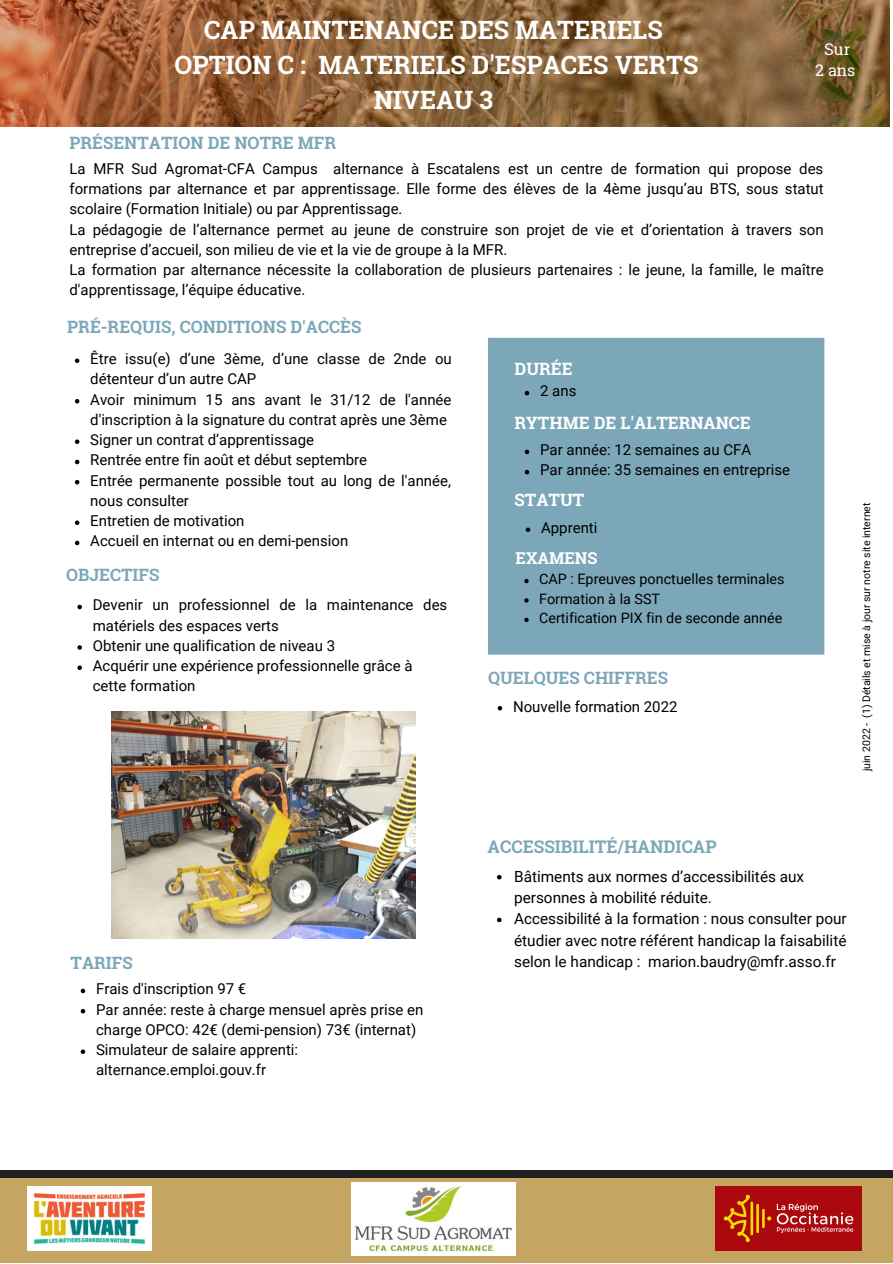
<style>
.page{position:relative;width:893px;height:1264px;background:#fff}
.page>*{position:absolute;margin:0;border:0;box-sizing:border-box;transform-origin:0 0}
.t1{font:700 25.2px/34.8px "Roboto Slab";color:#fff;text-align:center}
.t2{font:700 17.4px "Roboto Slab";color:#7ca7b9}
.t3{font:700 16.95px "Roboto Slab";color:#7ca7b9}
.t4{font:700 16.95px "Roboto Slab";color:#fff}
.t5{font:700 16.35px "Roboto Slab";color:#fff}
.t6{font:16.05px/21.3px "Roboto Slab";color:#fff;text-align:center}
.t7{font:15.3px/21.3px "Roboto";color:#000}
.t8{font:15px/20.2px "Roboto";color:#000}
.t9{font:14.4px/19.4px "Roboto";color:#000}
.t10{font:10.5px "Roboto";color:#000}
</style>
<div class="page">
<div style="left:488px;top:338px;width:336px;height:316px;background:#7ca7b9"></div>
<img style="left:0;top:0;width:889px;height:126px">
<div style="left:0;top:1177px;width:892px;height:85px;background:#c5a562"></div>
<img style="left:28px;top:1186px;width:123px;height:64px">
<div style="left:0;top:1170px;width:892px;height:7px;background:#231f20"></div>
<img style="left:716px;top:1186px;width:145px;height:64px">
<img style="left:351px;top:1182px;width:164px;height:73px">
<img style="left:111px;top:711px;width:304px;height:227px">
<svg style="left:81px;top:988px;width:4px;height:5px"></svg>
<svg style="left:81px;top:1009px;width:4px;height:4px"></svg>
<svg style="left:81px;top:1049px;width:4px;height:4px"></svg>
<svg style="left:497px;top:706px;width:5px;height:4px"></svg>
<svg style="left:75px;top:358px;width:4px;height:5px"></svg>
<svg style="left:75px;top:399px;width:4px;height:4px"></svg>
<svg style="left:75px;top:439px;width:4px;height:5px"></svg>
<svg style="left:75px;top:460px;width:4px;height:4px"></svg>
<svg style="left:75px;top:480px;width:4px;height:4px"></svg>
<svg style="left:75px;top:520px;width:4px;height:5px"></svg>
<svg style="left:75px;top:540px;width:4px;height:5px"></svg>
<svg style="left:524px;top:579px;width:4px;height:4px"></svg>
<svg style="left:524px;top:598px;width:4px;height:4px"></svg>
<svg style="left:524px;top:617px;width:4px;height:5px"></svg>
<svg style="left:524px;top:391px;width:5px;height:4px"></svg>
<svg style="left:524px;top:449px;width:5px;height:5px"></svg>
<svg style="left:524px;top:470px;width:5px;height:4px"></svg>
<svg style="left:525px;top:527px;width:5px;height:5px"></svg>
<svg style="left:497px;top:875px;width:4px;height:4px"></svg>
<svg style="left:497px;top:917px;width:4px;height:5px"></svg>
<svg style="left:77px;top:604px;width:5px;height:5px"></svg>
<svg style="left:77px;top:645px;width:5px;height:4px"></svg>
<svg style="left:77px;top:665px;width:5px;height:5px"></svg>
<h1 class="t1" style="left:174px;top:12px;width:525px">CAP MAINTENANCE DES MATERIELS<br>OPTION C : MATERIELS D'ESPACES VERTS<br>NIVEAU 3</h1>
<p class="t3" style="left:69px;top:131px;width:268px">PRÉSENTATION DE NOTRE MFR</p>
<p class="t6" style="left:815px;top:38px;width:42px">Sur<br>2 ans</p>
<p class="t8" style="left:69px;top:159px;width:755px">La MFR Sud Agromat-CFA Campus alternance à Escatalens est un centre de formation qui propose des formations par alternance et par apprentissage. Elle forme des élèves de la 4ème jusqu’au BTS, sous statut scolaire (Formation Initiale) ou par Apprentissage.<br>La pédagogie de l’alternance permet au jeune de construire son projet de vie et d’orientation à travers son entreprise d’accueil, son milieu de vie et la vie de groupe à la MFR.<br>La formation par alternance nécessite la collaboration de plusieurs partenaires : le jeune, la famille, le maître d'apprentissage, l’équipe éducative.</p>
<p class="t3" style="left:67px;top:316px;width:295px">PRÉ-REQUIS, CONDITIONS D'ACCÈS</p>
<p class="t8" style="left:90px;top:349px;width:363px">Être issu(e) d’une 3ème, d’une classe de 2nde ou détenteur d’un autre CAP<br>Avoir minimum 15 ans avant le 31/12 de l'année d'inscription à la signature du contrat après une 3ème Signer un contrat d’apprentissage<br>Rentrée entre fin août et début septembre<br>Entrée permanente possible tout au long de l'année, nous consulter<br>Entretien de motivation<br>Accueil en internat ou en demi-pension</p>
<p class="t5" style="left:515px;top:547px;width:83px">EXAMENS</p>
<p class="t9" style="left:539px;top:569px;width:247px">CAP : Epreuves ponctuelles terminales<br>Formation à la SST<br>Certification PIX fin de seconde année</p>
<p class="t4" style="left:514px;top:357px;width:59px">DURÉE</p>
<p class="t8" style="left:540px;top:381px;width:38px">2 ans</p>
<p class="t4" style="left:514px;top:411px;width:237px">RYTHME DE L'ALTERNANCE</p>
<p class="t8" style="left:540px;top:440px;width:251px">Par année: 12 semaines au CFA<br>Par année: 35 semaines en entreprise</p>
<p class="t4" style="left:514px;top:488px;width:71px">STATUT</p>
<p class="t8" style="left:541px;top:518px;width:58px">Apprenti</p>
<p class="t3" style="left:66px;top:563px;width:95px">OBJECTIFS</p>
<p class="t8" style="left:93px;top:595px;width:356px">Devenir un professionnel de la maintenance des matériels des espaces verts<br>Obtenir une qualification de niveau 3<br>Acquérir une expérience professionnelle grâce à cette formation</p>
<p class="t3" style="left:488px;top:666px;width:181px">QUELQUES CHIFFRES</p>
<p class="t8" style="left:513px;top:696px;width:166px">Nouvelle formation 2022</p>
<p class="t10" style="left:860px;top:771px;width:270px;rotate:-90deg">juin 2022 - (1) Détails et mise à jour sur notre site internet</p>
<p class="t3" style="left:71px;top:951px;width:64px">TARIFS</p>
<p class="t8" style="left:96px;top:979px;width:329px">Frais d'inscription 97 €<br>Par année: reste à charge mensuel après prise en charge OPCO: 42€ (demi-pension) 73€ (internat)<br>Simulateur de salaire apprenti: alternance.emploi.gouv.fr</p>
<p class="t2" style="left:487px;top:835px;width:231px">ACCESSIBILITÉ/HANDICAP</p>
<p class="t7" style="left:514px;top:865px;width:334px">Bâtiments aux normes d’accessibilités aux personnes à mobilité réduite.<br>Accessibilité à la formation : nous consulter pour étudier avec notre référent handicap la faisabilité selon le handicap : marion.baudry@mfr.asso.fr</p>
</div>
